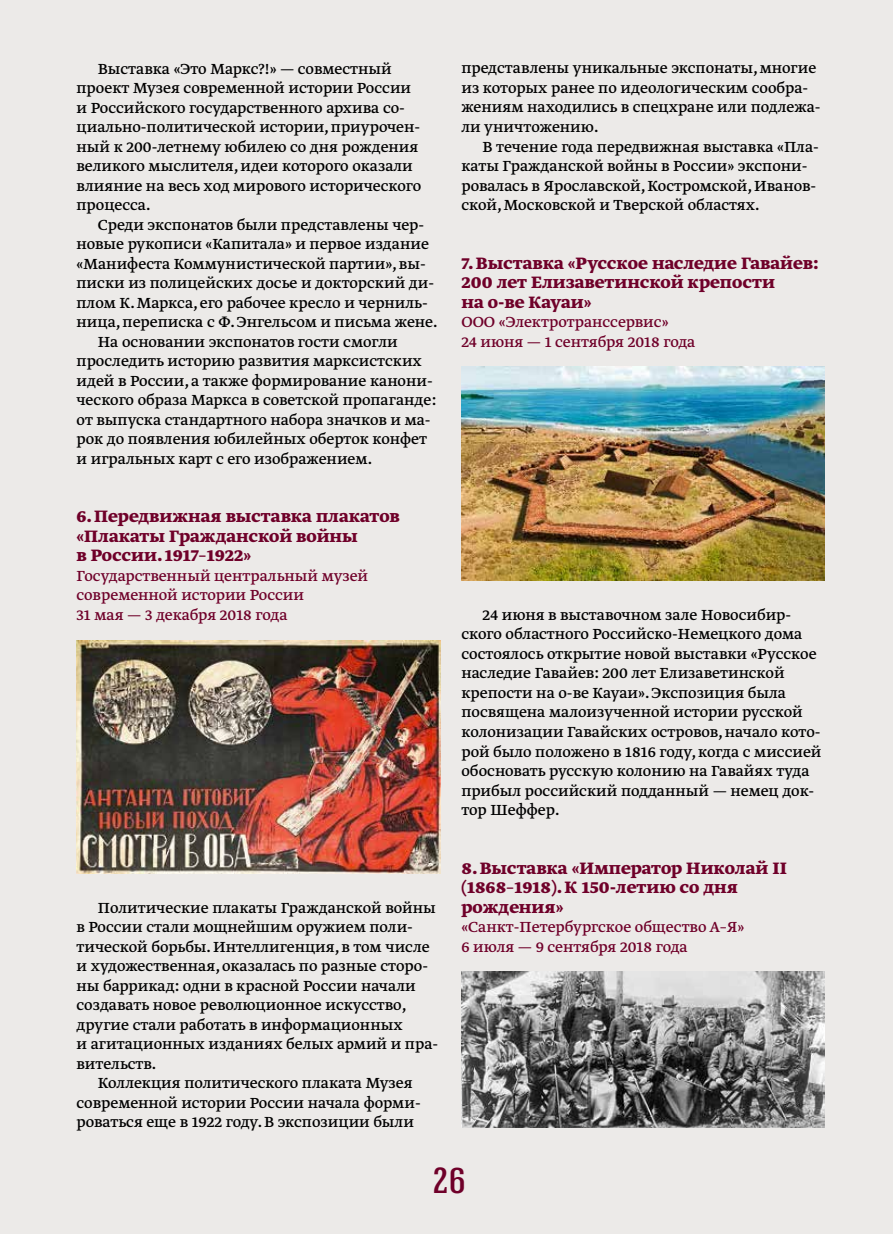
<style>
.page{position:relative;width:893px;height:1234px;background:#fff}
.page>*{position:absolute;margin:0;border:0;box-sizing:border-box;transform-origin:0 0}
.t1{font:500 36px "Hagin Caps";color:#6f0029}
.t2{font:700 19.5px/19.5px "Greta Text Pro";color:#6f0029}
.t3{font:17.25px/19.5px "Greta Text Pro";color:#000}
.t4{font:17.25px/19.5px "Greta Text Pro";color:#6f0029}
</style>
<div class="page">
<div style="left:0;top:0;width:893px;height:1233px;background:#eceae8"></div>
<img style="left:77px;top:640px;width:363px;height:233px">
<img style="left:461px;top:367px;width:364px;height:213px">
<img style="left:461px;top:971px;width:364px;height:156px">
<p class="t3" style="left:77px;top:59px;width:346px;text-indent:21px">Выставка «Это Маркс?!» — совместный проект Музея современной истории России и Российского государственного архива со&shy;циально-политической истории, приурочен&shy;ный к 200-летнему юбилею со дня рождения великого мыслителя, идеи которого оказали влияние на весь ход мирового исторического процесса.</p>
<p class="t3" style="left:98px;top:215px;width:328px">Среди экспонатов были представлены чер-</p>
<p class="t3" style="left:77px;top:235px;width:354px">новые рукописи «Капитала» и первое издание</p>
<p class="t3" style="left:77px;top:254px;width:351px">«Манифеста Коммунистической партии», вы-</p>
<p class="t3" style="left:77px;top:274px;width:359px">писки из полицейских досье и докторский ди-</p>
<p class="t3" style="left:77px;top:293px;width:353px">плом К.Маркса, его рабочее кресло и черниль-</p>
<p class="t3" style="left:77px;top:313px;width:363px">ница, переписка с Ф.Энгельсом и письма жене.</p>
<p class="t3" style="left:98px;top:332px;width:301px">На основании экспонатов гости смогли</p>
<p class="t3" style="left:77px;top:352px;width:347px">проследить историю развития марксистских</p>
<p class="t3" style="left:77px;top:371px;width:358px">идей в России, а также формирование канони-</p>
<p class="t3" style="left:77px;top:391px;width:361px">ческого образа Маркса в советской пропаганде:</p>
<p class="t3" style="left:77px;top:410px;width:356px">от выпуска стандартного набора значков и ма-</p>
<p class="t3" style="left:77px;top:430px;width:352px">рок до появления юбилейных оберток конфет</p>
<p class="t3" style="left:77px;top:449px;width:297px">и игральных карт с его изображением.</p>
<p class="t2" style="left:77px;top:507px;width:325px">6. Передвижная выставка плакатов «Плакаты Гражданской войны<br>в России. 1917–1922»</p>
<p class="t4" style="left:77px;top:566px;width:293px">Государственный центральный музей современной истории России<br>31 мая — 3 декабря 2018 года</p>
<p class="t3" style="left:77px;top:898px;width:363px;text-indent:21px">Политические плакаты Гражданской войны в России стали мощнейшим оружием поли&shy;тической борьбы. Интеллигенция, в том числе и художественная, оказалась по разные сторо&shy;ны баррикад: одни в красной России начали создавать новое революционное искусство, другие стали работать в информационных<br>и агитационных изданиях белых армий и пра&shy;вительств.</p>
<p class="t3" style="left:77px;top:1073px;width:346px;text-indent:21px">Коллекция политического плаката Музея современной истории России начала форми&shy;роваться еще в 1922 году. В экспозиции были</p>
<p class="t3" style="left:461px;top:59px;width:361px">представлены уникальные экспонаты, многие из которых ранее по идеологическим сообра&shy;жениям находились в спецхране или подлежа&shy;ли уничтожению.</p>
<p class="t3" style="left:461px;top:137px;width:359px;text-indent:21px">В течение года передвижная выставка «Пла&shy;каты Гражданской войны в России» экспони&shy;ровалась в Ярославской, Костромской, Иванов&shy;ской, Московской и Тверской областях.</p>
<p class="t2" style="left:461px;top:253px;width:359px">7. Выставка «Русское наследие Гавайев:<br>200 лет Елизаветинской крепости<br>на о-ве Кауаи»</p>
<p class="t4" style="left:461px;top:313px;width:236px">ООО «Электротранссервис»<br>24 июня — 1 сентября 2018 года</p>
<p class="t3" style="left:461px;top:605px;width:362px;text-indent:21px">24 июня в выставочном зале Новосибир&shy;ского областного Российско-Немецкого дома состоялось открытие новой выставки «Русское наследие Гавайев: 200 лет Елизаветинской крепости на о-ве Кауаи». Экспозиция была посвящена малоизученной истории русской колонизации Гавайских островов, начало кото&shy;рой было положено в 1816 году, когда с миссией обосновать русскую колонию на Гавайях туда прибыл российский подданный — немец док&shy;тор Шеффер.</p>
<p class="t2" style="left:461px;top:858px;width:327px">8. Выставка «Император Николай II (1868–1918). К 150-летию со дня рождения»</p>
<p class="t4" style="left:461px;top:917px;width:284px">«Санкт-Петербургское общество А–Я»<br>6 июля — 9 сентября 2018 года</p>
<h1 class="t1" style="left:433px;top:1157px;width:34px">26</h1>
</div>
